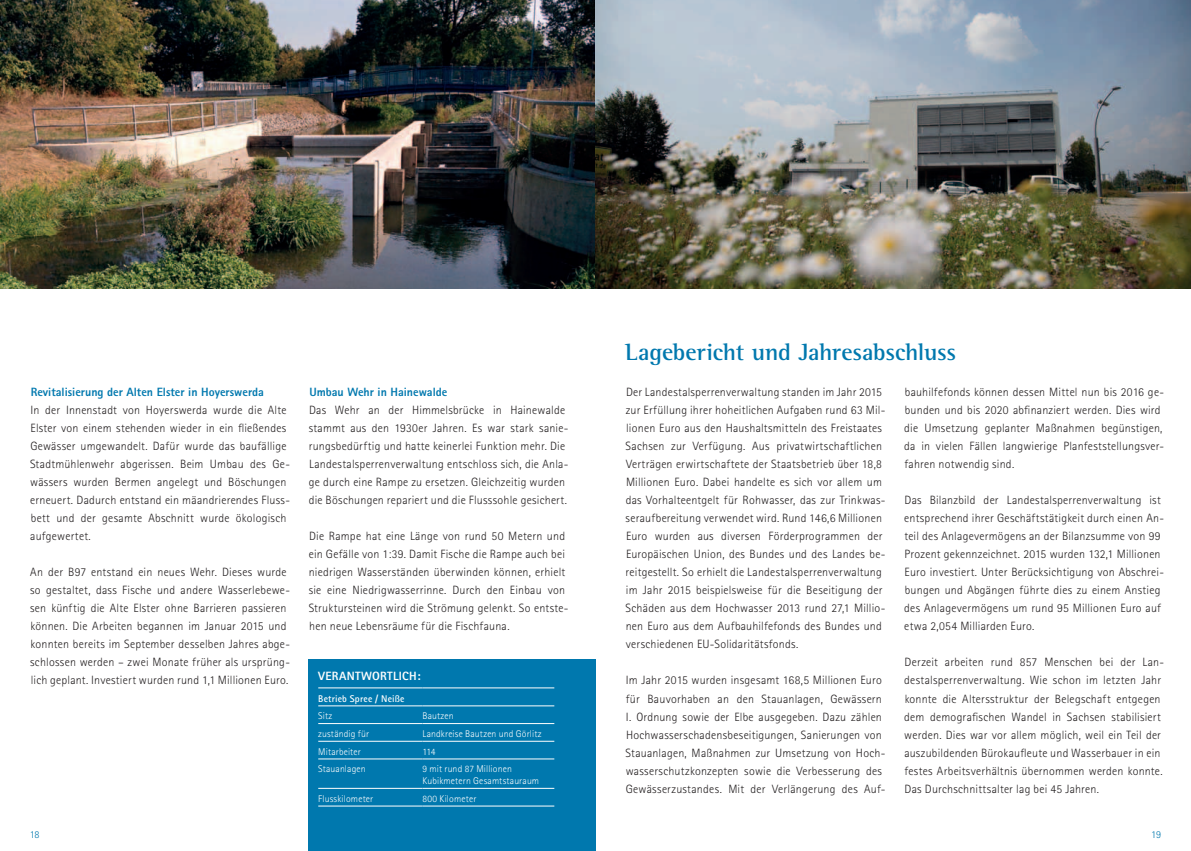
<style>
.page{position:relative;width:1191px;height:851px;background:#fff}
.page>*{position:absolute;margin:0;border:0;box-sizing:border-box;transform-origin:0 0}
.t1{font:700 24px "Rotis Semi Serif";letter-spacing:-.005em;color:#0078ae}
.t2{font:300 12px/18px "Rotis Sans Serif";letter-spacing:.015em;color:#231f20}
.t3{font:800 12px "Rotis Sans Serif";color:#0078ae}
.t4{font:800 12px "Rotis Sans Serif";letter-spacing:.025em;color:#fff}
.t5{font:300 10.5px "Rotis Sans Serif";color:#0078ae}
.t6{font:300 9.75px/11.7px "Rotis Sans Serif";letter-spacing:.015em;color:#fff}
.t7{font:700 9.75px "Rotis Sans Serif";letter-spacing:.015em;color:#fff}
</style>
<div class="page">
<img style="left:0;top:0;width:1191px;height:288px">
<div style="left:308px;top:659px;width:287px;height:191px;background:#0078ae"></div>
<hr style="left:318px;top:687px;width:104px;height:1px;background:#fff">
<hr style="left:422px;top:687px;width:132px;height:1px;background:#fff">
<hr style="left:318px;top:705px;width:104px;height:1px;background:#fff">
<hr style="left:422px;top:705px;width:132px;height:1px;background:#fff">
<hr style="left:318px;top:723px;width:104px;height:1px;background:#fff">
<hr style="left:422px;top:723px;width:132px;height:1px;background:#fff">
<hr style="left:318px;top:740px;width:104px;height:1px;background:#fff">
<hr style="left:422px;top:740px;width:132px;height:1px;background:#fff">
<hr style="left:318px;top:758px;width:104px;height:1px;background:#fff">
<hr style="left:422px;top:758px;width:132px;height:1px;background:#fff">
<hr style="left:318px;top:787px;width:104px;height:1px;background:#fff">
<hr style="left:422px;top:787px;width:132px;height:1px;background:#fff">
<hr style="left:318px;top:805px;width:104px;height:1px;background:#fff">
<hr style="left:422px;top:805px;width:132px;height:1px;background:#fff">
<p class="t3" style="left:31px;top:384px;width:235px">Revitalisierung der Alten Elster in Hoyerswerda</p>
<p class="t2" style="left:30px;top:401px;width:261px">In der Innenstadt von Hoyerswerda wurde die Alte Elster von einem stehenden wieder in ein fließendes Gewässer umgewandelt. Dafür wurde das baufällige Stadtmühlenwehr abgerissen. Beim Umbau des Ge&shy;wässers wurden Bermen angelegt und Böschungen erneuert. Dadurch entstand ein mäandrierendes Fluss&shy;bett und der gesamte Abschnitt wurde ökologisch aufgewertet.</p>
<p class="t2" style="left:30px;top:563px;width:261px">An der B97 entstand ein neues Wehr. Dieses wurde so gestaltet, dass Fische und andere Wasserlebewe&shy;sen künftig die Alte Elster ohne Barrieren passieren können. Die Arbeiten begannen im Januar 2015 und konnten bereits im September desselben Jahres abge&shy;schlossen werden – zwei Monate früher als ursprüng&shy;lich geplant. Investiert wurden rund 1,1 Millionen Euro.</p>
<p class="t3" style="left:309px;top:384px;width:139px">Umbau Wehr in Hainewalde</p>
<p class="t2" style="left:309px;top:401px;width:261px">Das Wehr an der Himmelsbrücke in Hainewalde stammt aus den 1930er Jahren. Es war stark sanie&shy;rungsbedürftig und hatte keinerlei Funktion mehr. Die Landestalsperrenverwaltung entschloss sich, die Anla&shy;ge durch eine Rampe zu ersetzen. Gleichzeitig wurden die Böschungen repariert und die Flusssohle gesichert.</p>
<p class="t2" style="left:309px;top:527px;width:261px">Die Rampe hat eine Länge von rund 50 Metern und ein Gefälle von 1:39. Damit Fische die Rampe auch bei niedrigen Wasserständen überwinden können, erhielt sie eine Niedrigwasserrinne. Durch den Einbau von Struktursteinen wird die Strömung gelenkt. So entste&shy;hen neue Lebensräume für die Fischfauna.</p>
<p class="t4" style="left:318px;top:668px;width:104px">Verantwo rtlich:</p>
<p class="t7" style="left:318px;top:692px;width:88px">Betrieb Spree / Neiße</p>
<p class="t6" style="left:318px;top:710px;width:16px">Sitz</p>
<p class="t6" style="left:422px;top:710px;width:33px">Bautzen</p>
<p class="t6" style="left:318px;top:727px;width:52px">zuständig für</p>
<p class="t6" style="left:422px;top:727px;width:121px">Landkreise Bautzen und Görlitz</p>
<p class="t6" style="left:318px;top:745px;width:44px">Mitarbeiter</p>
<p class="t6" style="left:422px;top:745px;width:15px">114</p>
<p class="t6" style="left:318px;top:763px;width:49px">Stauanlagen</p>
<p class="t6" style="left:422px;top:763px;width:118px">9 mit rund 87 Millionen<br>Kubikmetern Gesamtstauraum</p>
<p class="t6" style="left:318px;top:792px;width:56px">Flusskilometer</p>
<p class="t6" style="left:422px;top:792px;width:55px">800 Kilometer</p>
<h1 class="t1" style="left:625px;top:338px;width:332px">Lagebericht und Jahresabschluss</h1>
<p class="t2" style="left:625px;top:383px;width:261px">Der Landestalsperrenverwaltung standen im Jahr 2015 zur Erfüllung ihrer hoheitlichen Aufgaben rund 63 Mil&shy;lionen Euro aus den Haushaltsmitteln des Freistaates Sachsen zur Verfügung. Aus privatwirtschaftlichen Verträgen erwirtschaftete der Staatsbetrieb über 18,8<br>Millionen Euro. Dabei handelte es sich vor allem um das Vorhalteentgelt für Rohwasser, das zur Trinkwas&shy;seraufbereitung verwendet wird. Rund 146,6 Millionen Euro wurden aus diversen Förderprogrammen der Europäischen Union, des Bundes und des Landes be&shy;reitgestellt. So erhielt die Landestalsperrenverwaltung im Jahr 2015 beispielsweise für die Beseitigung der Schäden aus dem Hochwasser 2013 rund 27,1 Millio&shy;nen Euro aus dem Aufbauhilfefonds des Bundes und verschiedenen EU-Solidaritätsfonds.</p>
<p class="t2" style="left:625px;top:671px;width:261px">Im Jahr 2015 wurden insgesamt 168,5 Millionen Euro für Bauvorhaben an den Stauanlagen, Gewässern I. Ordnung sowie der Elbe ausgegeben. Dazu zählen Hochwasserschadensbeseitigungen, Sanierungen von Stauanlagen, Maßnahmen zur Umsetzung von Hoch&shy;wasserschutzkonzepten sowie die Verbesserung des Gewässerzustandes. Mit der Verlängerung des Auf-</p>
<p class="t2" style="left:904px;top:383px;width:261px">bauhilfefonds können dessen Mittel nun bis 2016 ge&shy;bunden und bis 2020 abfinanziert werden. Dies wird die Umsetzung geplanter Maßnahmen begünstigen, da in vielen Fällen langwierige Planfeststellungsver&shy;fahren notwendig sind.</p>
<p class="t2" style="left:904px;top:491px;width:261px">Das Bilanzbild der Landestalsperrenverwaltung ist entsprechend ihrer Geschäftstätigkeit durch einen An&shy;teil des Anlagevermögens an der Bilanzsumme von 99<br>Prozent gekennzeichnet. 2015 wurden 132,1 Millionen Euro investiert. Unter Berücksichtigung von Abschrei&shy;bungen und Abgängen führte dies zu einem Anstieg des Anlagevermögens um rund 95 Millionen Euro auf etwa 2,054 Milliarden Euro.</p>
<p class="t2" style="left:904px;top:653px;width:261px">Derzeit arbeiten rund 857 Menschen bei der Lan&shy;destalsperrenverwaltung. Wie schon im letzten Jahr konnte die Altersstruktur der Belegschaft entgegen dem demografischen Wandel in Sachsen stabilisiert werden. Dies war vor allem möglich, weil ein Teil der auszubildenden Bürokaufleute und Wasserbauer in ein festes Arbeitsverhältnis übernommen werden konnte.<br>Das Durchschnittsalter lag bei 45 Jahren.</p>
<p class="t5" style="left:30px;top:828px;width:11px">18</p>
<p class="t5" style="left:1151px;top:828px;width:11px">19</p>
</div>
